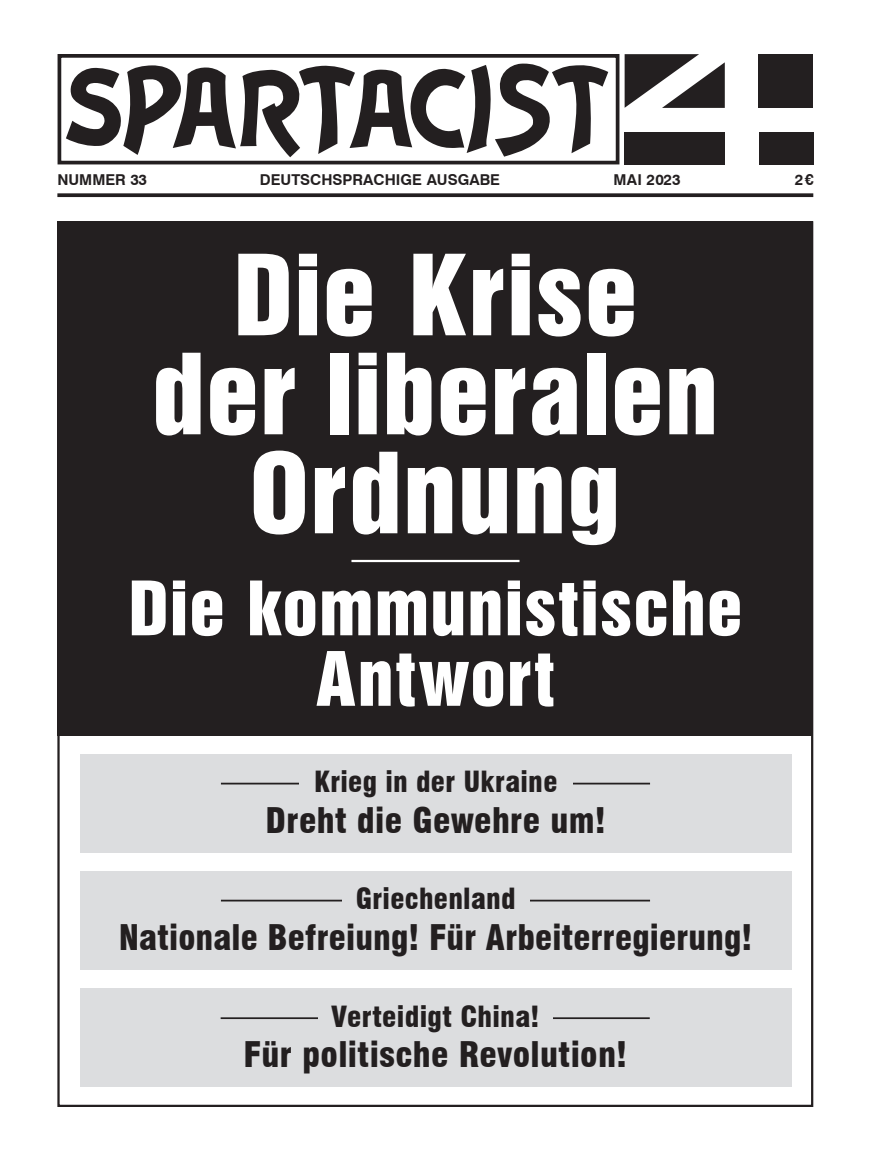
<style>
.page{position:relative;width:871px;height:1161px;background:#fff}
.page>*{position:absolute;margin:0;border:0;box-sizing:border-box;transform-origin:0 0}
.t1{font:101.85px/99px "Swiss 921 BT Regular A";letter-spacing:.01em;color:#fff;text-align:center;scale:1.05 1}
.t2{font:68.4px/70.5px "Swiss 921 BT Regular A";letter-spacing:.02em;color:#fff;text-align:center;scale:1.05 1}
.t3{font:900 condensed 34.5px "Swiss 721 BT";letter-spacing:.005em;color:#231f20}
.t4{font:900 condensed 28.5px "Swiss 721 BT";letter-spacing:.01em;color:#231f20}
.t5{font:700 15px "Swiss 721 BT";color:#231f20}
</style>
<div class="page">
<svg style="left:57px;top:54px;width:756px;height:143px"></svg>
<div style="left:80px;top:871px;width:711px;height:99px;background:#dcdddf"></div>
<div style="left:80px;top:754px;width:711px;height:99px;background:#dcdddf"></div>
<hr style="left:221px;top:900px;width:429px;height:1px;background:#231f20">
<div style="left:342px;top:887px;width:187px;height:25px;background:#dcdddf"></div>
<hr style="left:221px;top:783px;width:429px;height:1px;background:#231f20">
<div style="left:299px;top:770px;width:273px;height:25px;background:#dcdddf"></div>
<div style="left:80px;top:988px;width:711px;height:99px;background:#dcdddf"></div>
<hr style="left:221px;top:1017px;width:429px;height:2px;background:#231f20">
<div style="left:318px;top:1005px;width:234px;height:24px;background:#dcdddf"></div>
<div style="left:57px;top:221px;width:756px;height:515px;background:#231f20"></div>
<hr style="left:351px;top:560px;width:168px;height:2px;background:#fff">
<p class="t5" style="left:57px;top:170px;width:91px">NUMMER 33</p>
<p class="t5" style="left:260px;top:170px;width:242px">DEUTSCHSPRACHIGE AUSGABE</p>
<p class="t5" style="left:613px;top:170px;width:68px">MAI 2023</p>
<p class="t5" style="left:794px;top:170px;width:20px">2€</p>
<h1 class="t1" style="left:152px;top:244px;width:540px">Die Krise der liberalen<br>Ordnung</h1>
<h2 class="t2" style="left:128px;top:572px;width:586px">Die kommunistische<br>Antwort</h2>
<p class="t4" style="left:314px;top:764px;width:245px">Krieg in der Ukraine</p>
<p class="t3" style="left:266px;top:800px;width:342px">Dreht die Gewehre um!</p>
<p class="t4" style="left:356px;top:881px;width:161px">Griechenland</p>
<p class="t3" style="left:119px;top:917px;width:635px">Nationale Befreiung! Für Arbeiterregierung!</p>
<p class="t4" style="left:331px;top:1000px;width:210px">Verteidigt China!</p>
<p class="t3" style="left:244px;top:1034px;width:385px">Für politische Revolution!</p>
</div>
